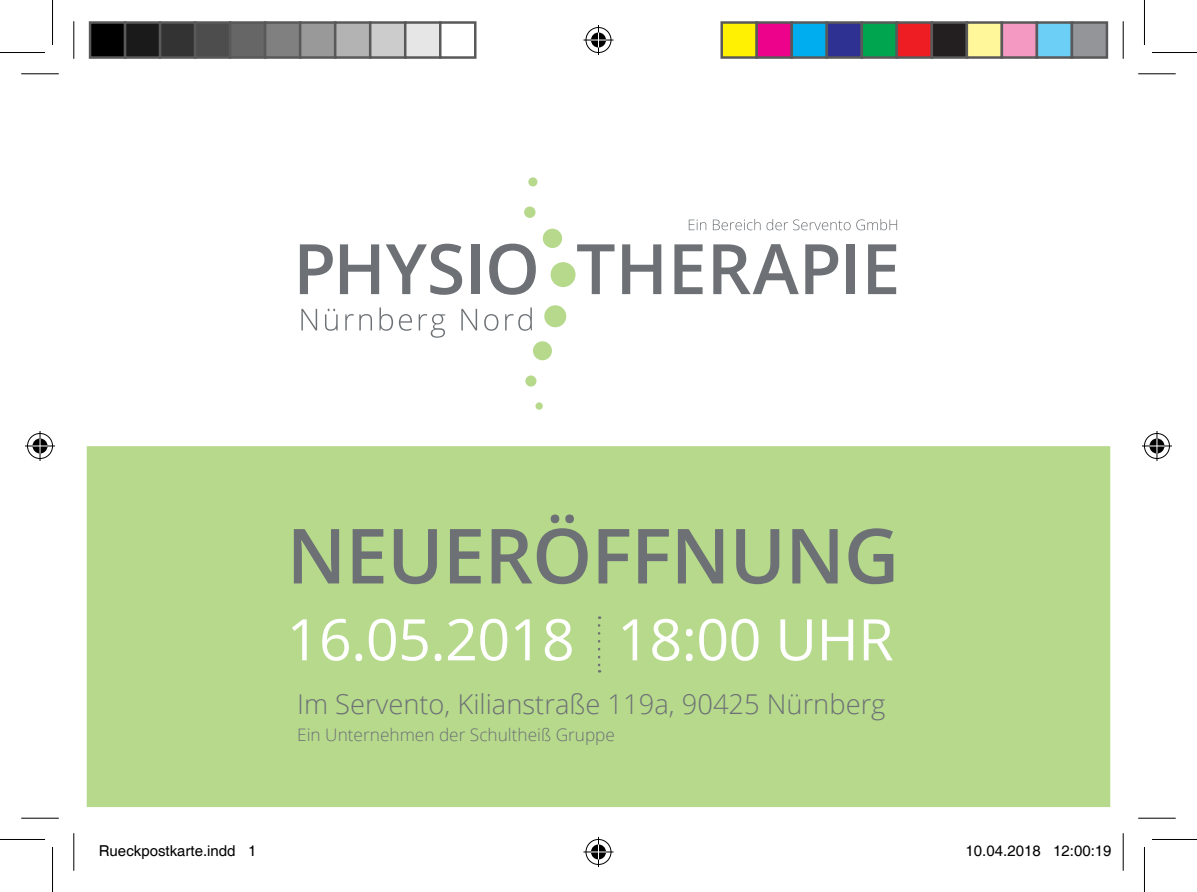
<style>
.page{position:relative;width:1197px;height:892px;background:#fff}
.page>*{position:absolute;margin:0;border:0;box-sizing:border-box;transform-origin:0 0}
.t1{font:600 76px "Open Sans";letter-spacing:-.01em;color:#6d7175}
.t2{font:57.5px "Open Sans";letter-spacing:-.01em;color:#fff}
.t3{font:300 27.25px "Open Sans";color:#6d7175}
.t4{font:300 17.25px "Open Sans";color:#6d7175}
.t5{font:15px "Helvetica";color:#000}
</style>
<div class="page">
<div style="left:77px;top:436px;width:1043px;height:381px;background:#b6d98c"></div>
<div style="left:67px;top:426px;width:1063px;height:401px;border:20px solid #fff"></div>
<svg style="left:598px;top:625px;width:2px;height:47px"></svg>
<div style="left:528px;top:177px;width:9px;height:10px;background:#b6d98c;border-radius:50%"></div>
<div style="left:524px;top:206px;width:11px;height:12px;background:#b6d98c;border-radius:50%"></div>
<div style="left:542px;top:228px;width:20px;height:20px;background:#b6d98c;border-radius:50%"></div>
<div style="left:550px;top:262px;width:26px;height:25px;background:#b6d98c;border-radius:50%"></div>
<div style="left:544px;top:305px;width:22px;height:23px;background:#b6d98c;border-radius:50%"></div>
<div style="left:532px;top:341px;width:20px;height:19px;background:#b6d98c;border-radius:50%"></div>
<div style="left:525px;top:375px;width:11px;height:12px;background:#b6d98c;border-radius:50%"></div>
<div style="left:535px;top:402px;width:8px;height:8px;background:#b6d98c;border-radius:50%"></div>
<svg style="left:300px;top:244px;width:33px;height:50px"></svg>
<svg style="left:340px;top:244px;width:39px;height:50px"></svg>
<svg style="left:385px;top:244px;width:77px;height:51px"></svg>
<div style="left:472px;top:244px;width:8px;height:50px;background:#6d7175"></div>
<svg style="left:489px;top:244px;width:47px;height:51px"></svg>
<svg style="left:577px;top:244px;width:37px;height:50px"></svg>
<svg style="left:622px;top:244px;width:39px;height:50px"></svg>
<svg style="left:674px;top:244px;width:28px;height:50px"></svg>
<svg style="left:713px;top:244px;width:85px;height:50px"></svg>
<svg style="left:805px;top:244px;width:33px;height:50px"></svg>
<div style="left:846px;top:244px;width:8px;height:50px;background:#6d7175"></div>
<svg style="left:868px;top:244px;width:28px;height:50px"></svg>
<svg style="left:301px;top:309px;width:16px;height:21px"></svg>
<svg style="left:325px;top:309px;width:12px;height:22px"></svg>
<svg style="left:345px;top:314px;width:27px;height:16px"></svg>
<svg style="left:379px;top:307px;width:14px;height:24px"></svg>
<svg style="left:399px;top:314px;width:13px;height:17px"></svg>
<svg style="left:418px;top:314px;width:27px;height:24px"></svg>
<svg style="left:461px;top:309px;width:16px;height:21px"></svg>
<svg style="left:484px;top:314px;width:14px;height:17px"></svg>
<svg style="left:505px;top:307px;width:27px;height:24px"></svg>
<svg style="left:688px;top:219px;width:18px;height:11px"></svg>
<svg style="left:712px;top:219px;width:48px;height:11px"></svg>
<svg style="left:766px;top:219px;width:84px;height:11px"></svg>
<svg style="left:856px;top:219px;width:41px;height:11px"></svg>
<hr style="left:21px;top:73px;width:38px;height:1px;background:#000">
<hr style="left:1138px;top:73px;width:37px;height:1px;background:#000">
<hr style="left:21px;top:817px;width:38px;height:1px;background:#000">
<hr style="left:1138px;top:817px;width:37px;height:1px;background:#000">
<hr style="left:73px;top:21px;width:1px;height:38px;background:#000">
<hr style="left:73px;top:833px;width:1px;height:37px;background:#000">
<hr style="left:1122px;top:21px;width:1px;height:38px;background:#000">
<hr style="left:1122px;top:833px;width:1px;height:37px;background:#000">
<hr style="left:0;top:52px;width:45px;height:1px;background:#000">
<hr style="left:1151px;top:52px;width:45px;height:1px;background:#000">
<hr style="left:0;top:839px;width:45px;height:1px;background:#000">
<hr style="left:1151px;top:839px;width:45px;height:1px;background:#000">
<hr style="left:52px;top:0;width:1px;height:45px;background:#000">
<hr style="left:52px;top:847px;width:1px;height:45px;background:#000">
<hr style="left:1143px;top:0;width:1px;height:45px;background:#000">
<hr style="left:1143px;top:847px;width:1px;height:45px;background:#000">
<div style="left:584px;top:26px;width:28px;height:28px;border:3px solid #fff;border-radius:50%"></div>
<svg style="left:583px;top:38px;width:30px;height:4px"></svg>
<hr style="left:597px;top:25px;width:3px;height:30px;background:#fff">
<div style="left:589px;top:31px;width:18px;height:18px;border:3px solid #fff;border-radius:50%"></div>
<div style="left:585px;top:27px;width:26px;height:26px;border:1px solid #000;border-radius:50%"></div>
<hr style="left:583px;top:40px;width:30px;height:1px;background:#000">
<hr style="left:598px;top:25px;width:1px;height:30px;background:#000">
<svg style="left:591px;top:33px;width:15px;height:15px"></svg>
<div style="left:584px;top:838px;width:28px;height:28px;border:3px solid #fff;border-radius:50%"></div>
<hr style="left:583px;top:850px;width:30px;height:3px;background:#fff">
<hr style="left:597px;top:837px;width:3px;height:30px;background:#fff">
<div style="left:589px;top:843px;width:18px;height:18px;border:3px solid #fff;border-radius:50%"></div>
<div style="left:585px;top:839px;width:26px;height:25px;border:1px solid #000;border-radius:50%"></div>
<hr style="left:583px;top:851px;width:30px;height:1px;background:#000">
<hr style="left:598px;top:837px;width:1px;height:30px;background:#000">
<svg style="left:591px;top:844px;width:15px;height:15px"></svg>
<div style="left:26px;top:432px;width:28px;height:28px;border:3px solid #fff;border-radius:50%"></div>
<hr style="left:25px;top:444px;width:30px;height:3px;background:#fff">
<svg style="left:38px;top:431px;width:4px;height:30px"></svg>
<div style="left:31px;top:437px;width:18px;height:18px;border:3px solid #fff;border-radius:50%"></div>
<div style="left:27px;top:433px;width:26px;height:26px;border:1px solid #000;border-radius:50%"></div>
<hr style="left:25px;top:445px;width:30px;height:1px;background:#000">
<hr style="left:40px;top:431px;width:1px;height:30px;background:#000">
<svg style="left:33px;top:438px;width:15px;height:15px"></svg>
<div style="left:1142px;top:432px;width:28px;height:28px;border:3px solid #fff;border-radius:50%"></div>
<hr style="left:1141px;top:444px;width:30px;height:3px;background:#fff">
<hr style="left:1155px;top:431px;width:3px;height:30px;background:#fff">
<div style="left:1147px;top:437px;width:18px;height:18px;border:3px solid #fff;border-radius:50%"></div>
<div style="left:1144px;top:433px;width:25px;height:26px;border:1px solid #000;border-radius:50%"></div>
<hr style="left:1141px;top:445px;width:30px;height:1px;background:#000">
<hr style="left:1156px;top:431px;width:1px;height:30px;background:#000">
<svg style="left:1149px;top:438px;width:15px;height:15px"></svg>
<div style="left:90px;top:23px;width:35px;height:35px;background:#000"></div>
<div style="left:89px;top:21px;width:37px;height:38px;border:2px solid #595959"></div>
<div style="left:125px;top:23px;width:35px;height:35px;background:#1a1a1a"></div>
<div style="left:124px;top:21px;width:37px;height:38px;border:2px solid #595959"></div>
<div style="left:160px;top:23px;width:35px;height:35px;background:#333"></div>
<div style="left:159px;top:21px;width:37px;height:38px;border:2px solid #595959"></div>
<div style="left:195px;top:23px;width:35px;height:35px;background:#4d4d4d"></div>
<div style="left:194px;top:21px;width:37px;height:38px;border:2px solid #595959"></div>
<div style="left:230px;top:23px;width:35px;height:35px;background:#666"></div>
<div style="left:229px;top:21px;width:37px;height:38px;border:2px solid #595959"></div>
<div style="left:265px;top:23px;width:35px;height:35px;background:#808080"></div>
<div style="left:264px;top:21px;width:37px;height:38px;border:2px solid #595959"></div>
<div style="left:300px;top:23px;width:35px;height:35px;background:#999"></div>
<div style="left:299px;top:21px;width:37px;height:38px;border:2px solid #595959"></div>
<div style="left:335px;top:23px;width:35px;height:35px;background:#b3b3b3"></div>
<div style="left:334px;top:21px;width:37px;height:38px;border:2px solid #595959"></div>
<div style="left:370px;top:23px;width:35px;height:35px;background:#ccc"></div>
<div style="left:369px;top:21px;width:37px;height:38px;border:2px solid #595959"></div>
<div style="left:405px;top:23px;width:35px;height:35px;background:#e6e6e6"></div>
<div style="left:404px;top:21px;width:37px;height:38px;border:2px solid #595959"></div>
<div style="left:439px;top:21px;width:37px;height:38px;border:2px solid #595959"></div>
<div style="left:721px;top:23px;width:35px;height:35px;background:#fff101"></div>
<div style="left:720px;top:21px;width:38px;height:38px;border:2px solid #595959"></div>
<div style="left:756px;top:23px;width:35px;height:35px;background:#ed028c"></div>
<div style="left:755px;top:21px;width:38px;height:38px;border:2px solid #595959"></div>
<div style="left:791px;top:23px;width:35px;height:35px;background:#00aeef"></div>
<div style="left:790px;top:21px;width:38px;height:38px;border:2px solid #595959"></div>
<div style="left:826px;top:23px;width:35px;height:35px;background:#2e3092"></div>
<div style="left:825px;top:21px;width:38px;height:38px;border:2px solid #595959"></div>
<div style="left:861px;top:23px;width:35px;height:35px;background:#00a54f"></div>
<div style="left:860px;top:21px;width:38px;height:38px;border:2px solid #595959"></div>
<div style="left:896px;top:23px;width:35px;height:35px;background:#ee1d23"></div>
<div style="left:895px;top:21px;width:38px;height:38px;border:2px solid #595959"></div>
<div style="left:931px;top:23px;width:35px;height:35px;background:#231f20"></div>
<div style="left:930px;top:21px;width:38px;height:38px;border:2px solid #595959"></div>
<div style="left:966px;top:23px;width:35px;height:35px;background:#fff79a"></div>
<div style="left:965px;top:21px;width:38px;height:38px;border:2px solid #595959"></div>
<div style="left:1001px;top:23px;width:35px;height:35px;background:#f499c2"></div>
<div style="left:1000px;top:21px;width:38px;height:38px;border:2px solid #595959"></div>
<div style="left:1036px;top:23px;width:35px;height:35px;background:#6bcff6"></div>
<div style="left:1035px;top:21px;width:38px;height:38px;border:2px solid #595959"></div>
<div style="left:1071px;top:23px;width:35px;height:35px;background:#939598"></div>
<div style="left:1070px;top:21px;width:38px;height:38px;border:2px solid #595959"></div>
<h1 class="t1" style="left:287px;top:503px;width:614px">NEUERÖFFNUNG</h1>
<h2 class="t2" style="left:287px;top:600px;width:608px">16.05.2018 18:00 UHR</h2>
<p class="t3" style="left:297px;top:685px;width:590px">Im Servento, Kilianstraße 119a, 90425 Nürnberg</p>
<p class="t4" style="left:297px;top:722px;width:319px">Ein Unternehmen der Schultheiß Gruppe</p>
<p class="t5" style="left:99px;top:841px;width:159px">Rueckpostkarte.indd 1</p>
<p class="t5" style="left:965px;top:841px;width:147px">10.04.2018 12:00:19</p>
</div>
